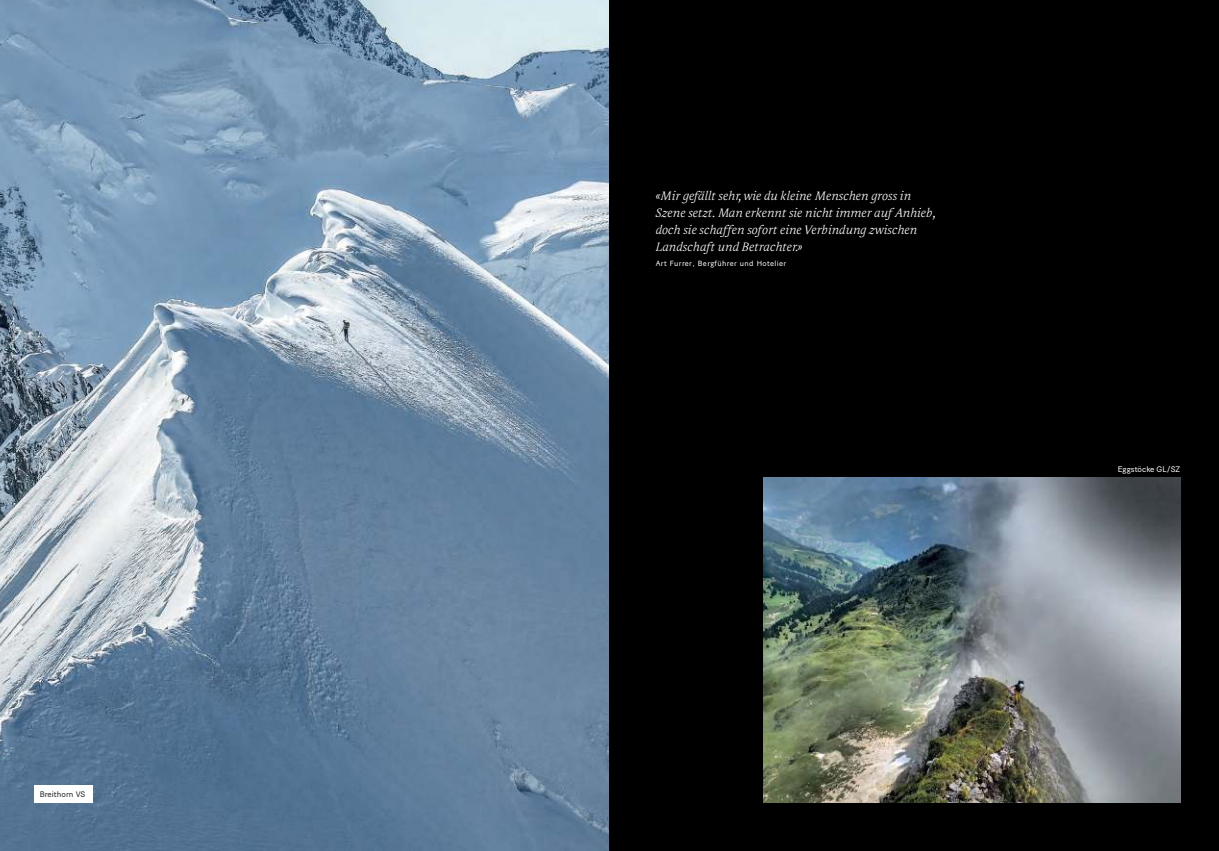
<style>
.page{position:relative;width:1219px;height:851px;background:#fff}
.page>*{position:absolute;margin:0;border:0;box-sizing:border-box;transform-origin:0 0}
.t1{font:italic 100 13px/17px "Aleksei";letter-spacing:.005em;color:#fff}
.t2{font:8px "Baton Turbo";letter-spacing:.005em;color:#fff}
.t3{font:8px "Baton Turbo";letter-spacing:.005em;color:#221f1f}
.t4{font:7.5px "Baton Turbo";letter-spacing:.05em;color:#fff}
</style>
<div class="page">
<img style="left:0;top:0;width:609px;height:850px">
<div style="left:34px;top:785px;width:58px;height:17px;background:#fff"></div>
<div style="left:609px;top:0;width:610px;height:850px;background:#000"></div>
<img style="left:763px;top:477px;width:417px;height:325px">
<p class="t3" style="left:40px;top:790px;width:47px">Breithorn VS</p>
<p class="t1" style="left:656px;top:188px;width:281px">«Mir gefällt sehr, wie du kleine Menschen gross in Szene setzt. Man erkennt sie nicht immer auf Anhieb, doch sie schaffen sofort eine Verbindung zwischen Landschaft und Betrachter.»</p>
<p class="t4" style="left:656px;top:260px;width:132px">Art Furrer, Bergführer und Hotelier</p>
<p class="t2" style="left:1118px;top:465px;width:64px">Eggstöcke GL/SZ</p>
</div>
